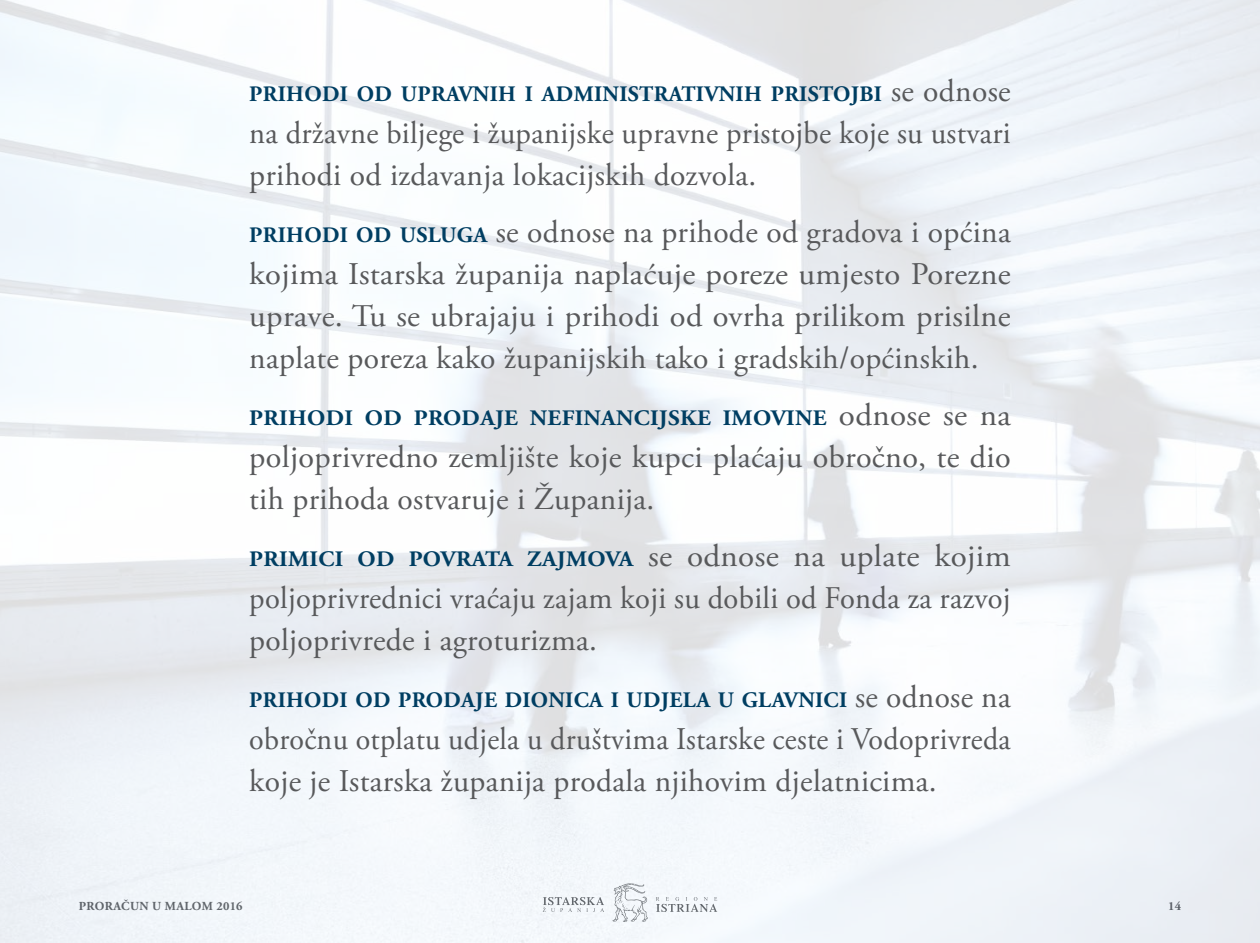
<style>
.page{position:relative;width:1260px;height:943px;background:#fff}
.page>*{position:absolute;margin:0;border:0;box-sizing:border-box;transform-origin:0 0}
.t1{font:31.5px/42px "Adobe Garamond Pro";letter-spacing:-.01em;color:#58595b}
.t2{font:31.5px/42px "Adobe Garamond Pro";letter-spacing:-.01em;color:#58595b;scale:.95 1}
.t3{font:700 22.05px "Adobe Garamond Pro";letter-spacing:.015em;color:#003e62}
.t4{font:700 22.05px "Adobe Garamond Pro";letter-spacing:.015em;color:#003e62;scale:1.05 1}
.t5{font:700 12.25px "Adobe Garamond Pro";letter-spacing:.035em;color:#58595b}
.s1{font-weight:400;font-size:31.5px;color:#58595b}
.s2{font-weight:700;font-size:22.05px;color:#003e62}
</style>
<div class="page">
<img style="left:0;top:0;width:1260px;height:943px">
<p class="t3" style="left:249px;top:82px;width:763px">PRIHODI OD UPRAVNIH I ADMINISTRATIVNIH PRISTOJBI <span class="s1">se odnose</span></p>
<p class="t1" style="left:249px;top:114px;width:763px">na državne biljege i županijske upravne pristojbe koje su ustvari prihodi od izdavanja lokacijskih dozvola.</p>
<p class="t1" style="left:249px;top:212px;width:763px;text-align:justify"><span class="s2">PRIHODI OD USLUGA</span> se odnose na prihode od gradova i općina kojima Istarska županija naplaćuje poreze umjesto Porezne uprave. Tu se ubrajaju i prihodi od ovrha prilikom prisilne naplate poreza kako županijskih tako i gradskih/općinskih.</p>
<p class="t4" style="left:249px;top:405px;width:727px">PRIHODI OD PRODAJE NEFINANCIJSKE IMOVINE <span class="s1">odnose se na</span></p>
<p class="t1" style="left:249px;top:437px;width:763px">poljoprivredno zemljište koje kupci plaćaju obročno, te dio tih prihoda ostvaruje i Županija.</p>
<p class="t4" style="left:249px;top:546px;width:727px">PRIMICI OD POVRATA ZAJMOVA <span class="s1">se odnose na uplate kojim</span></p>
<p class="t1" style="left:249px;top:578px;width:763px">poljoprivrednici vraćaju zajam koji su dobili od Fonda za razvoj poljoprivrede i agroturizma.</p>
<p class="t3" style="left:249px;top:687px;width:763px">PRIHODI OD PRODAJE DIONICA I UDJELA U GLAVNICI <span class="s1">se odnose na</span></p>
<p class="t2" style="left:249px;top:719px;width:803px">obročnu otplatu udjela u društvima Istarske ceste i Vodoprivreda koje je Istarska županija prodala njihovim djelatnicima.</p>
<p class="t5" style="left:79px;top:898px;width:165px">PRORAČUN U MALOM 2016</p>
<p class="t5" style="left:1168px;top:898px;width:14px">14</p>
</div>
